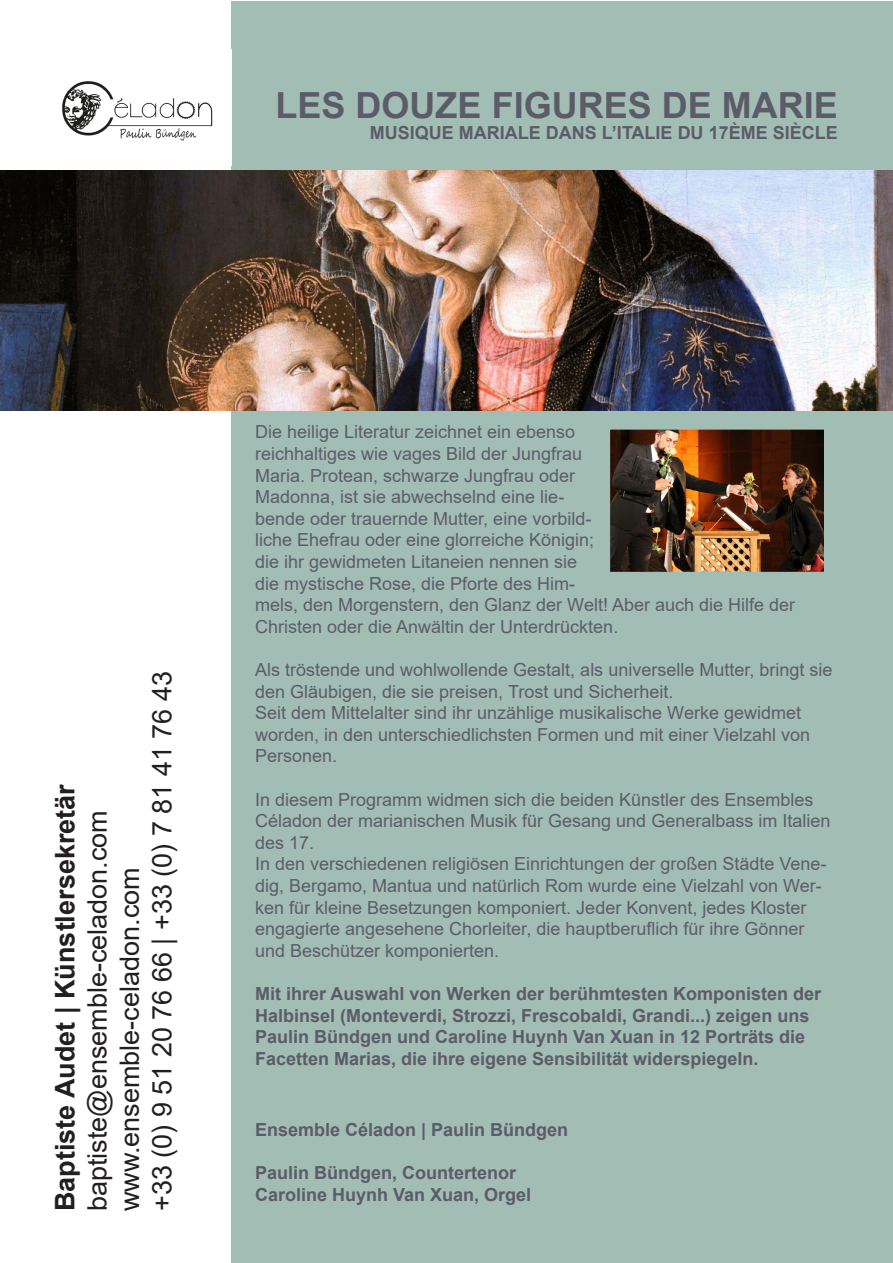
<style>
.page{position:relative;width:893px;height:1263px;background:#fff}
.page>*{position:absolute;margin:0;border:0;box-sizing:border-box;transform-origin:0 0}
.t1{font:700 36px "Arial";color:#5c5c68}
.t2{font:27px/32.4px "Arial";color:#231f20}
.t3{font:700 27px "Arial";color:#231f20}
.t4{font:18px/21.6px "Arial";color:#5c5c68}
.t5{font:700 18px/21.6px "Arial";color:#5c5c68}
</style>
<div class="page">
<div style="left:232px;top:1px;width:661px;height:1261px;background:#a2beb4"></div>
<img style="left:0;top:170px;width:893px;height:240px">
<img style="left:611px;top:431px;width:212px;height:140px">
<img style="left:62px;top:81px;width:151px;height:60px">
<p class="t1" style="left:276px;top:80px;width:564px">LES DOUZE FIGURES DE MARIE</p>
<p class="t5" style="left:370px;top:122px;width:469px">MUSIQUE MARIALE DANS L’ITALIE DU 17ÈME SIÈCLE</p>
<p class="t2" style="left:113px;top:1211px;width:541px;rotate:-90deg">www.ensemble-celadon.com<br>+33 (0) 9 51 20 76 66 | +33 (0) 7 81 41 76 43</p>
<p class="t3" style="left:46px;top:1211px;width:429px;rotate:-90deg">Baptiste Audet | Künstlersekretär</p>
<p class="t2" style="left:81px;top:1211px;width:403px;rotate:-90deg">baptiste@ensemble-celadon.com</p>
<p class="t4" style="left:255px;top:421px;width:541px">Die heilige Literatur zeichnet ein ebenso<br>reichhaltiges wie vages Bild der Jungfrau<br>Maria. Protean, schwarze Jungfrau oder<br>Madonna, ist sie abwechselnd eine lie-<br>bende oder trauernde Mutter, eine vorbild-<br>liche Ehefrau oder eine glorreiche Königin;<br>die ihr gewidmeten Litaneien nennen sie<br>die mystische Rose, die Pforte des Him-<br>mels, den Morgenstern, den Glanz der Welt! Aber auch die Hilfe der Christen oder die Anwältin der Unterdrückten.</p>
<p class="t4" style="left:255px;top:659px;width:579px">Als tröstende und wohlwollende Gestalt, als universelle Mutter, bringt sie den Gläubigen, die sie preisen, Trost und Sicherheit.<br>Seit dem Mittelalter sind ihr unzählige musikalische Werke gewidmet worden, in den unterschiedlichsten Formen und mit einer Vielzahl von Personen.</p>
<p class="t4" style="left:255px;top:788px;width:577px">In diesem Programm widmen sich die beiden Künstler des Ensembles Céladon der marianischen Musik für Gesang und Generalbass im Italien des 17.<br>In den verschiedenen religiösen Einrichtungen der großen Städte Vene&shy;dig, Bergamo, Mantua und natürlich Rom wurde eine Vielzahl von Wer&shy;ken für kleine Besetzungen komponiert. Jeder Konvent, jedes Kloster engagierte angesehene Chorleiter, die hauptberuflich für ihre Gönner und Beschützer komponierten.</p>
<p class="t5" style="left:255px;top:983px;width:568px">Mit ihrer Auswahl von Werken der berühmtesten Komponisten der Halbinsel (Monteverdi, Strozzi, Frescobaldi, Grandi...) zeigen uns Paulin Bündgen und Caroline Huynh Van Xuan in 12 Porträts die Facetten Marias, die ihre eigene Sensibilität widerspiegeln.</p>
<p class="t5" style="left:255px;top:1119px;width:315px">Ensemble Céladon | Paulin Bündgen</p>
<p class="t5" style="left:255px;top:1162px;width:278px">Paulin Bündgen, Countertenor<br>Caroline Huynh Van Xuan, Orgel</p>
</div>
